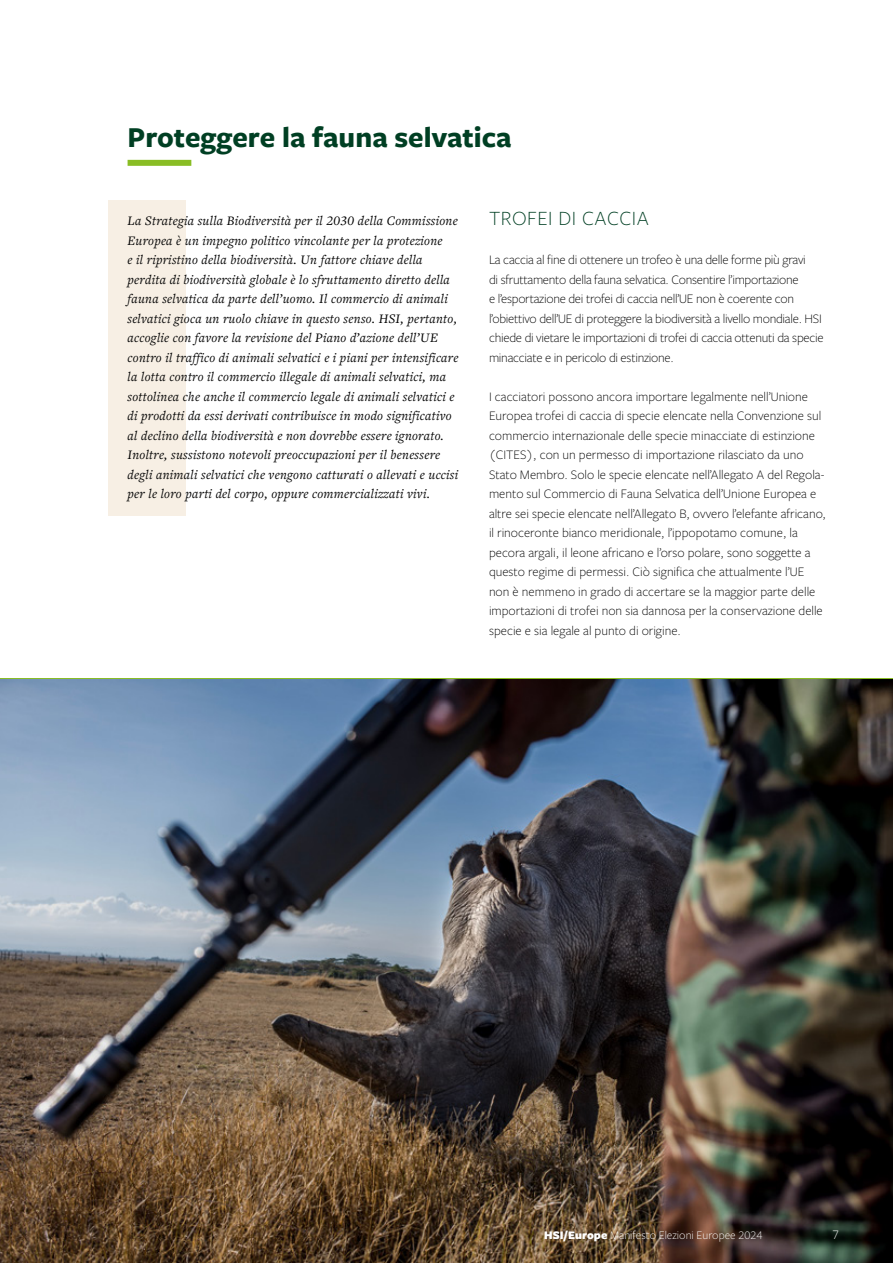
<style>
.page{position:relative;width:893px;height:1263px;background:#fff}
.page>*{position:absolute;margin:0;border:0;box-sizing:border-box;transform-origin:0 0}
.t1{font:700 30px "Freight Sans Pro";color:#003f23}
.t2{font:300 21px "Freight Sans Pro";letter-spacing:.025em;color:#003f23}
.t3{font:italic 13.5px/19.5px "Freight Text Pro";letter-spacing:.02em;color:#000}
.t4{font:300 13.5px/19.5px "Freight Sans Pro";color:#000}
.t5{font:300 13.5px/19.5px "Freight Sans Pro";letter-spacing:-.02em;color:#000}
.t6{font:300 13.5px "Freight Sans Pro";color:#fff}
.t7{font:300 12px "Freight Sans Pro";color:#fff}
.s1{font-weight:900}
</style>
<div class="page">
<div style="left:108px;top:200px;width:78px;height:315px;background:#f7efe4"></div>
<div style="left:128px;top:160px;width:63px;height:6px;background:#89bd24"></div>
<img style="left:0;top:679px;width:893px;height:584px">
<h1 class="t1" style="left:128px;top:117px;width:385px">Proteggere la fauna selvatica</h1>
<p class="t3" style="left:128px;top:210px;width:332px">La Strategia sulla Biodiversità per il 2030 della Commissione Europea è un impegno politico vincolante per la protezione<br>e il ripristino della biodiversità. Un fattore chiave della perdita di biodiversità globale è lo sfruttamento diretto della fauna selvatica da parte dell’uomo. Il commercio di animali selvatici gioca un ruolo chiave in questo senso. HSI, pertanto, accoglie con favore la revisione del Piano d’azione dell’UE contro il traffico di animali selvatici e i piani per intensificare la lotta contro il commercio illegale di animali selvatici, ma sottolinea che anche il commercio legale di animali selvatici e di prodotti da essi derivati contribuisce in modo significativo al declino della biodiversità e non dovrebbe essere ignorato.<br>Inoltre, sussistono notevoli preoccupazioni per il benessere degli animali selvatici che vengono catturati o allevati e uccisi per le loro parti del corpo, oppure commercializzati vivi.</p>
<h2 class="t2" style="left:489px;top:204px;width:161px">TROFEI DI CACCIA</h2>
<p class="t5" style="left:489px;top:249px;width:336px">La caccia al fine di ottenere un trofeo è una delle forme più gravi<br>di sfruttamento della fauna selvatica. Consentire l’importazione<br>e l’esportazione dei trofei di caccia nell’UE non è coerente con l’obiettivo dell’UE di proteggere la biodiversità a livello mondiale. HSI chiede di vietare le importazioni di trofei di caccia ottenuti da specie minacciate e in pericolo di estinzione.</p>
<p class="t4" style="left:489px;top:386px;width:338px">I cacciatori possono ancora importare legalmente nell’Unione Europea trofei di caccia di specie elencate nella Convenzione sul commercio internazionale delle specie minacciate di estinzione (CITES), con un permesso di importazione rilasciato da uno Stato Membro. Solo le specie elencate nell’Allegato A del Regola&shy;mento sul Commercio di Fauna Selvatica dell’Unione Europea e altre sei specie elencate nell’Allegato B, ovvero l’elefante africano, il rinoceronte bianco meridionale, l’ippopotamo comune, la pecora argali, il leone africano e l’orso polare, sono soggette a questo regime di permessi. Ciò significa che attualmente l’UE non è nemmeno in grado di accertare se la maggior parte delle importazioni di trofei non sia dannosa per la conservazione delle specie e sia legale al punto di origine.</p>
<p class="t7" style="left:544px;top:1227px;width:220px"><span class="s1">HSI/Europe</span> Manifesto Elezioni Europee 2024</p>
<p class="t6" style="left:832px;top:1226px;width:8px">7</p>
</div>
